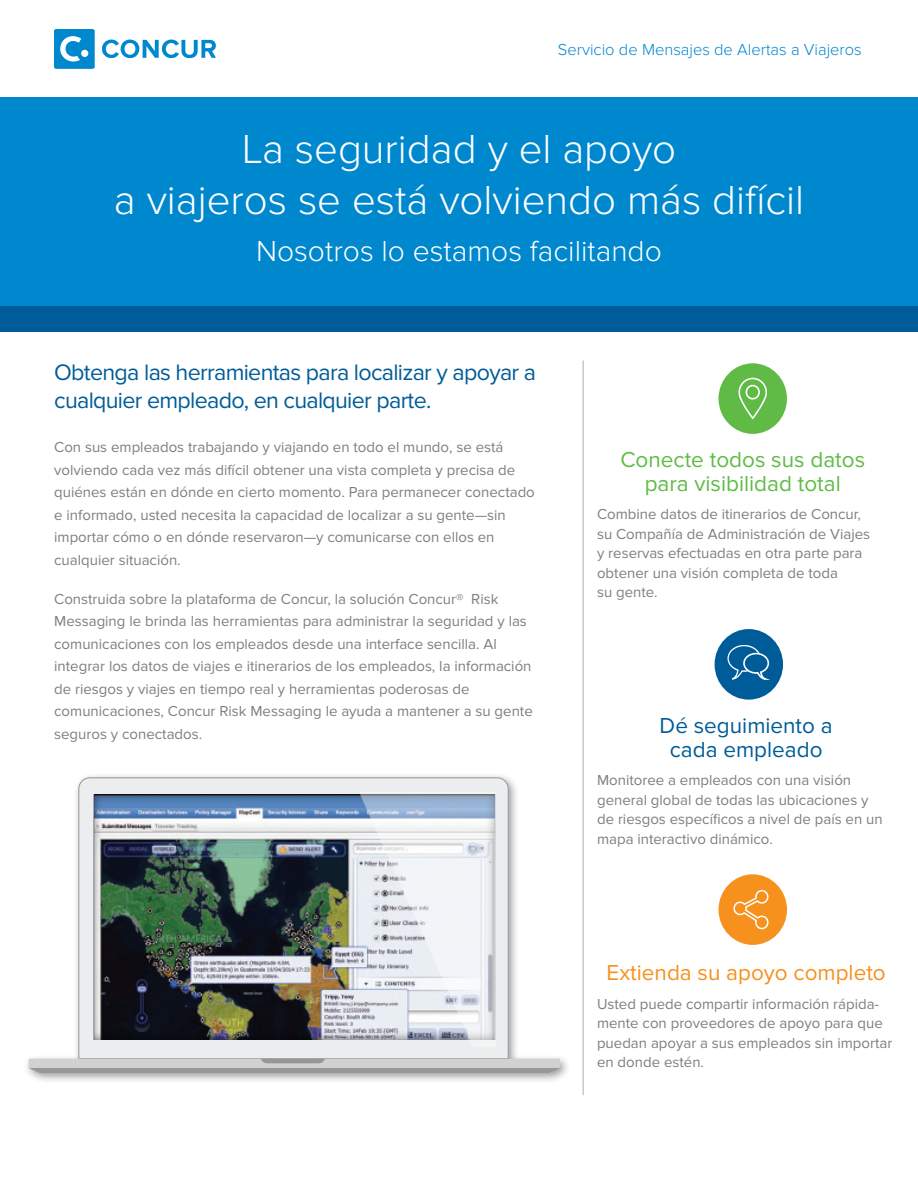
<style>
.page{position:relative;width:918px;height:1188px;background:#fff}
.page>*{position:absolute;margin:0;border:0;box-sizing:border-box;transform-origin:0 0}
.t1{font:300 42px/51.3px "Proxima Nova";color:#fff;text-align:center}
.t2{font:300 30px "Proxima Nova";color:#fff}
.t3{font:23.25px/27.9px "Proxima Nova";letter-spacing:-.03em;color:#005c98}
.t4{font:22.5px/24px "Proxima Nova";color:#60bb46;text-align:center}
.t5{font:22.5px/24px "Proxima Nova";color:#005c98;text-align:center}
.t6{font:22.5px "Proxima Nova";color:#f6911e}
.t7{font:300 16.5px "Proxima Nova";color:#0088ce}
.t8{font:15px/22.5px "Proxima Nova";color:#7b8080}
</style>
<div class="page">
<hr style="left:582px;top:361px;width:2px;height:734px;background:#c8c9c9">
<div style="left:719px;top:363px;width:68px;height:71px;background:#60bb46;border-radius:50%"></div>
<svg style="left:738px;top:377px;width:29px;height:43px"></svg>
<div style="left:0;top:306px;width:918px;height:26px;background:#005c98"></div>
<div style="left:0;top:97px;width:918px;height:209px;background:#0088ce"></div>
<svg style="left:54px;top:29px;width:41px;height:40px"></svg>
<svg style="left:102px;top:40px;width:114px;height:18px"></svg>
<div style="left:24px;top:772px;width:547px;height:311px;background:#231f20;opacity:.45"></div>
<svg style="left:78px;top:777px;width:431px;height:282px"></svg>
<svg style="left:29px;top:1059px;width:531px;height:14px"></svg>
<div style="left:93px;top:793px;width:402px;height:248px;background:#231f20;opacity:.72"></div>
<img style="left:359px;top:792px;width:137px;height:255px">
<div style="left:715px;top:629px;width:68px;height:71px;background:#005c98;border-radius:50%"></div>
<svg style="left:727px;top:645px;width:43px;height:35px"></svg>
<div style="left:719px;top:874px;width:68px;height:71px;background:#f6911e;border-radius:50%"></div>
<svg style="left:733px;top:890px;width:36px;height:40px"></svg>
<p class="t7" style="left:558px;top:40px;width:305px">Servicio de Mensajes de Alertas a Viajeros</p>
<h1 class="t1" style="left:114px;top:124px;width:692px">La seguridad y el apoyo<br>a viajeros se está volviendo más difícil</h1>
<h2 class="t2" style="left:256px;top:234px;width:407px">Nosotros lo estamos facilitando</h2>
<h3 class="t3" style="left:54px;top:359px;width:483px">Obtenga las herramientas para localizar y apoyar a cualquier empleado, en cualquier parte.</h3>
<p class="t8" style="left:54px;top:436px;width:482px">Con sus empleados trabajando y viajando en todo el mundo, se está volviendo cada vez más difícil obtener una vista completa y precisa de quiénes están en dónde en cierto momento. Para permanecer conectado e informado, usted necesita la capacidad de localizar a su gente—sin importar cómo o en dónde reservaron—y comunicarse con ellos en cualquier situación.</p>
<p class="t8" style="left:54px;top:588px;width:480px">Construida sobre la plataforma de Concur, la solución Concur® Risk Messaging le brinda las herramientas para administrar la seguridad y las comunicaciones con los empleados desde una interface sencilla. Al integrar los datos de viajes e itinerarios de los empleados, la información de riesgos y viajes en tiempo real y herramientas poderosas de comunicaciones, Concur Risk Messaging le ayuda a mantener a su gente seguros y conectados.</p>
<h3 class="t4" style="left:620px;top:448px;width:246px">Conecte todos sus datos para visibilidad total</h3>
<p class="t8" style="left:597px;top:505px;width:275px;line-height:19.5px">Combine datos de itinerarios de Concur, su Compañía de Administración de Viajes y reservas efectuadas en otra parte para obtener una visión completa de toda<br>su gente.</p>
<h3 class="t5" style="left:660px;top:713px;width:175px">Dé seguimiento a cada empleado</h3>
<p class="t8" style="left:597px;top:771px;width:287px;line-height:19.5px">Monitoree a empleados con una visión general global de todas las ubicaciones y de riesgos específicos a nivel de país en un mapa interactivo dinámico.</p>
<h3 class="t6" style="left:607px;top:960px;width:281px">Extienda su apoyo completo</h3>
<p class="t8" style="left:597px;top:994px;width:297px;line-height:19.5px">Usted puede compartir información rápida&shy;mente con proveedores de apoyo para que puedan apoyar a sus empleados sin importar en donde estén.</p>
</div>
